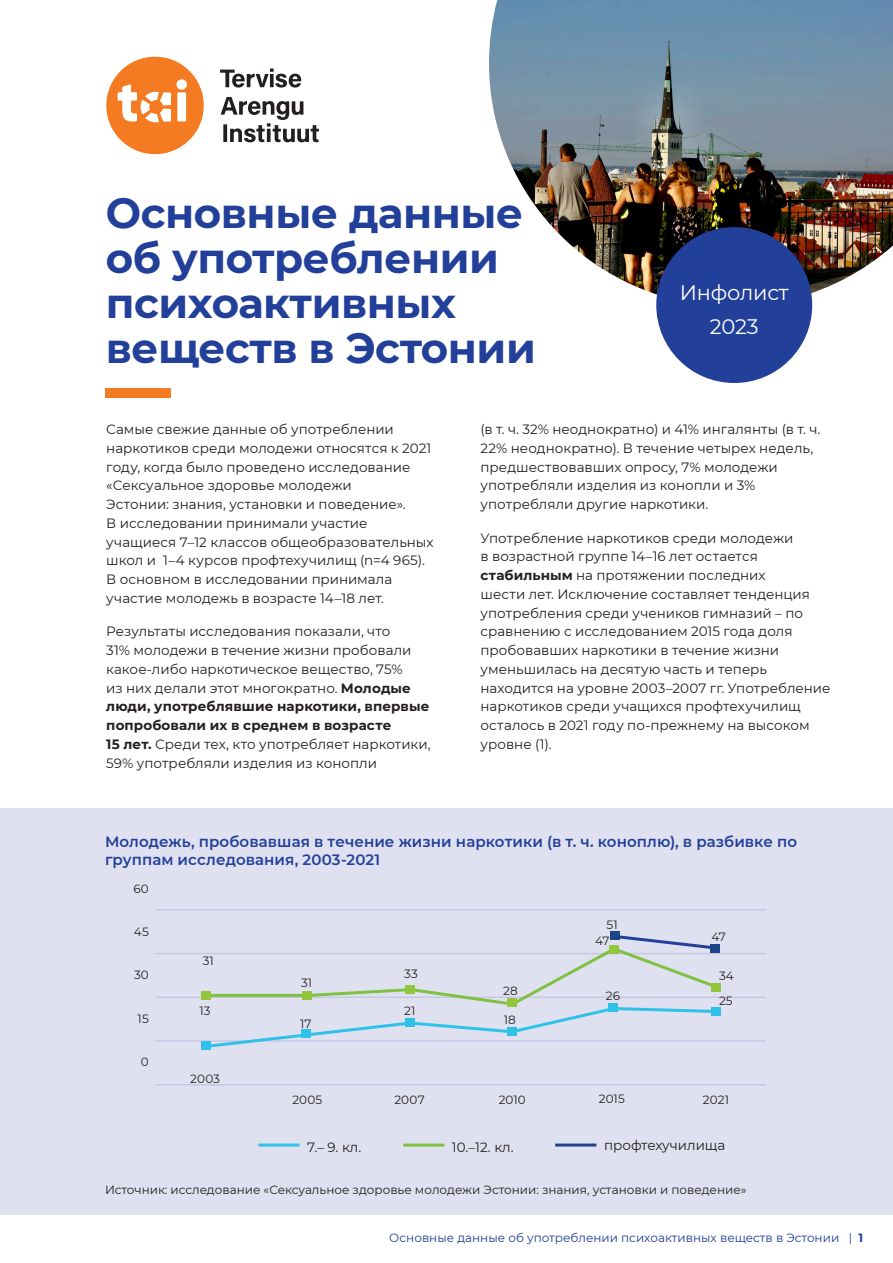
<style>
.page{position:relative;width:893px;height:1263px;background:#fff}
.page>*{position:absolute;margin:0;border:0;box-sizing:border-box;transform-origin:0 0}
.SUUR_Pealkiri_Bold{font:700 42px/45px "Montserrat";letter-spacing:-.01em;color:#223f99}
.SUUR_Pealkiri_Bold-2{font:21px "Montserrat";letter-spacing:-.01em;color:#fff}
.Kasti_pealkiri_Semibold_10_12{font:600 15px/18px "Montserrat";letter-spacing:.005em;color:#223f99}
.Body_regular_9_12_5{font:13.5px/18.8px "Montserrat";color:#231f20}
.Joonised_Regular_8_auto{font:13.5px "Montserrat";color:#231f20}
.Joonised_Regular_8_auto-2{font:12px "Montserrat";color:#231f20}
.Joonised_Regular_8_auto-3{font:12px "Montserrat";color:#223f99}
.Body_regular_9_12_5-2{font:12px "Montserrat";letter-spacing:.01em;color:#231f20}
.s1{font-weight:700}
</style>
<div class="page">
<div style="left:0;top:808px;width:893px;height:407px;background:#e0e1f0"></div>
<hr style="left:155px;top:1084px;width:611px;height:1px;background:#c7c7e3">
<hr style="left:155px;top:1040px;width:611px;height:2px;background:#c7c7e3">
<hr style="left:155px;top:996px;width:611px;height:2px;background:#c7c7e3">
<hr style="left:155px;top:953px;width:611px;height:1px;background:#c7c7e3">
<hr style="left:155px;top:909px;width:611px;height:1px;background:#c7c7e3">
<svg style="left:220px;top:69px;width:81px;height:19px"></svg>
<svg style="left:221px;top:97px;width:98px;height:45px"></svg>
<div style="left:106px;top:57px;width:98px;height:97px;background:#f47b21;border-radius:50%"></div>
<div style="left:177px;top:79px;width:10px;height:11px;background:#fff;border-radius:50%"></div>
<div style="left:177px;top:92px;width:9px;height:29px;background:#fff"></div>
<svg style="left:118px;top:84px;width:53px;height:38px"></svg>
<hr style="left:258px;top:1143px;width:42px;height:3px;background:#2fc2e8">
<hr style="left:403px;top:1143px;width:41px;height:3px;background:#7fc241">
<hr style="left:555px;top:1143px;width:41px;height:3px;background:#23438f">
<img style="left:489px;top:0;width:404px;height:296px">
<svg style="left:211px;top:933px;width:509px;height:115px"></svg>
<div style="left:710px;top:944px;width:10px;height:9px;background:#1b4588"></div>
<div style="left:610px;top:931px;width:9px;height:9px;background:#1b4588"></div>
<div style="left:201px;top:991px;width:10px;height:9px;background:#92c73d"></div>
<div style="left:302px;top:991px;width:10px;height:9px;background:#92c73d"></div>
<div style="left:405px;top:985px;width:10px;height:9px;background:#92c73d"></div>
<div style="left:507px;top:998px;width:10px;height:9px;background:#92c73d"></div>
<div style="left:609px;top:945px;width:9px;height:9px;background:#92c73d"></div>
<div style="left:711px;top:983px;width:10px;height:9px;background:#92c73d"></div>
<div style="left:711px;top:1007px;width:10px;height:9px;background:#2fc2e8"></div>
<div style="left:608px;top:1003px;width:10px;height:9px;background:#2fc2e8"></div>
<div style="left:201px;top:1041px;width:10px;height:9px;background:#2fc2e8"></div>
<div style="left:301px;top:1029px;width:10px;height:9px;background:#2fc2e8"></div>
<div style="left:405px;top:1018px;width:10px;height:9px;background:#2fc2e8"></div>
<div style="left:507px;top:1027px;width:10px;height:9px;background:#2fc2e8"></div>
<div style="left:656px;top:227px;width:156px;height:156px;background:#223f99;border-radius:50%"></div>
<div style="left:105px;top:388px;width:65px;height:10px;background:#f47b21"></div>
<p class="SUUR_Pealkiri_Bold" style="left:106px;top:188px;width:432px">Основные данные об употреблении психоактивных веществ в Эстонии</p>
<p class="SUUR_Pealkiri_Bold-2" style="left:680px;top:278px;width:111px">Инфолист</p>
<p class="SUUR_Pealkiri_Bold-2" style="left:710px;top:312px;width:50px">2023</p>
<p class="Body_regular_9_12_5" style="left:106px;top:419px;width:329px">Самые свежие данные об употреблении наркотиков среди молодежи относятся к 2021 году, когда было проведено исследование «Сексуальное здоровье молодежи<br>Эстонии: знания, установки и поведение».<br>В исследовании принимали участие учащиеся 7–12 классов общеобразовательных школ и 1–4 курсов профтехучилищ (n=4 965).<br>В основном в исследовании принимала участие молодежь в возрасте 14–18 лет.</p>
<p class="Body_regular_9_12_5" style="left:106px;top:622px;width:326px">Результаты исследования показали, что<br>31% молодежи в течение жизни пробовали какое-либо наркотическое вещество, 75%<br>из них делали этот многократно. <span class="s1">Молодые люди, употреблявшие наркотики, впервые попробовали их в среднем в возрасте<br>15 лет.</span> Среди тех, кто употребляет наркотики, 59% употребляли изделия из конопли</p>
<p class="Body_regular_9_12_5" style="left:480px;top:419px;width:341px">(в т. ч. 32% неоднократно) и 41% ингалянты (в т. ч.<br>22% неоднократно). В течение четырех недель, предшествовавших опросу, 7% молодежи употребляли изделия из конопли и 3% употребляли другие наркотики.</p>
<p class="Body_regular_9_12_5" style="left:480px;top:528px;width:352px">Употребление наркотиков среди молодежи<br>в возрастной группе 14–16 лет остается <span class="s1">стабильным</span> на протяжении последних<br>шести лет. Исключение составляет тенденция употребления среди учеников гимназий – по сравнению с исследованием 2015 года доля пробовавших наркотики в течение жизни уменьшилась на десятую часть и теперь находится на уровне 2003–2007 гг. Употребление наркотиков среди учащихся профтехучилищ осталось в 2021 году по-прежнему на высоком уровне (1).</p>
<p class="Kasti_pealkiri_Semibold_10_12" style="left:105px;top:831px;width:694px">Молодежь, пробовавшая в течение жизни наркотики (в т. ч. коноплю), в разбивке по группам исследования, 2003-2021</p>
<p class="Body_regular_9_12_5-2" style="left:133px;top:880px;width:17px">60</p>
<p class="Body_regular_9_12_5-2" style="left:134px;top:923px;width:16px">45</p>
<p class="Body_regular_9_12_5-2" style="left:134px;top:967px;width:16px">30</p>
<p class="Body_regular_9_12_5-2" style="left:138px;top:1010px;width:13px">15</p>
<p class="Body_regular_9_12_5-2" style="left:141px;top:1054px;width:9px">0</p>
<p class="Joonised_Regular_8_auto-2" style="left:203px;top:953px;width:13px">31</p>
<p class="Joonised_Regular_8_auto-2" style="left:200px;top:1002px;width:13px">13</p>
<p class="Body_regular_9_12_5-2" style="left:190px;top:1070px;width:31px">2003</p>
<p class="Joonised_Regular_8_auto-2" style="left:301px;top:974px;width:13px">31</p>
<p class="Joonised_Regular_8_auto-2" style="left:300px;top:1015px;width:13px">17</p>
<p class="Joonised_Regular_8_auto-2" style="left:404px;top:966px;width:15px">33</p>
<p class="Joonised_Regular_8_auto-2" style="left:404px;top:1003px;width:13px">21</p>
<p class="Joonised_Regular_8_auto-2" style="left:503px;top:982px;width:16px">28</p>
<p class="Joonised_Regular_8_auto-2" style="left:504px;top:1011px;width:13px">18</p>
<p class="Joonised_Regular_8_auto-2" style="left:606px;top:916px;width:13px">51</p>
<p class="Joonised_Regular_8_auto-2" style="left:595px;top:932px;width:16px">47</p>
<p class="Joonised_Regular_8_auto-2" style="left:606px;top:987px;width:16px">26</p>
<p class="Joonised_Regular_8_auto-2" style="left:711px;top:929px;width:16px">47</p>
<p class="Joonised_Regular_8_auto-2" style="left:719px;top:967px;width:16px">34</p>
<p class="Joonised_Regular_8_auto-2" style="left:719px;top:992px;width:15px">25</p>
<p class="Body_regular_9_12_5-2" style="left:292px;top:1092px;width:31px">2005</p>
<p class="Body_regular_9_12_5-2" style="left:394px;top:1092px;width:32px">2007</p>
<p class="Body_regular_9_12_5-2" style="left:499px;top:1092px;width:29px">2010</p>
<p class="Body_regular_9_12_5-2" style="left:599px;top:1091px;width:27px">2015</p>
<p class="Body_regular_9_12_5-2" style="left:703px;top:1092px;width:28px">2021</p>
<p class="Joonised_Regular_8_auto" style="left:307px;top:1137px;width:56px">7.– 9. кл.</p>
<p class="Joonised_Regular_8_auto" style="left:452px;top:1137px;width:63px">10.–12. кл.</p>
<p class="Joonised_Regular_8_auto" style="left:604px;top:1136px;width:123px">профтехучилища</p>
<p class="Joonised_Regular_8_auto-2" style="left:105px;top:1181px;width:643px">Источник: исследование «Сексуальное здоровье молодежи Эстонии: знания, установки и поведение»</p>
<p class="Joonised_Regular_8_auto-3" style="left:389px;top:1229px;width:475px">Основные данные об употреблении психоактивных веществ в Эстонии | <span class="s1">1</span></p>
</div>
